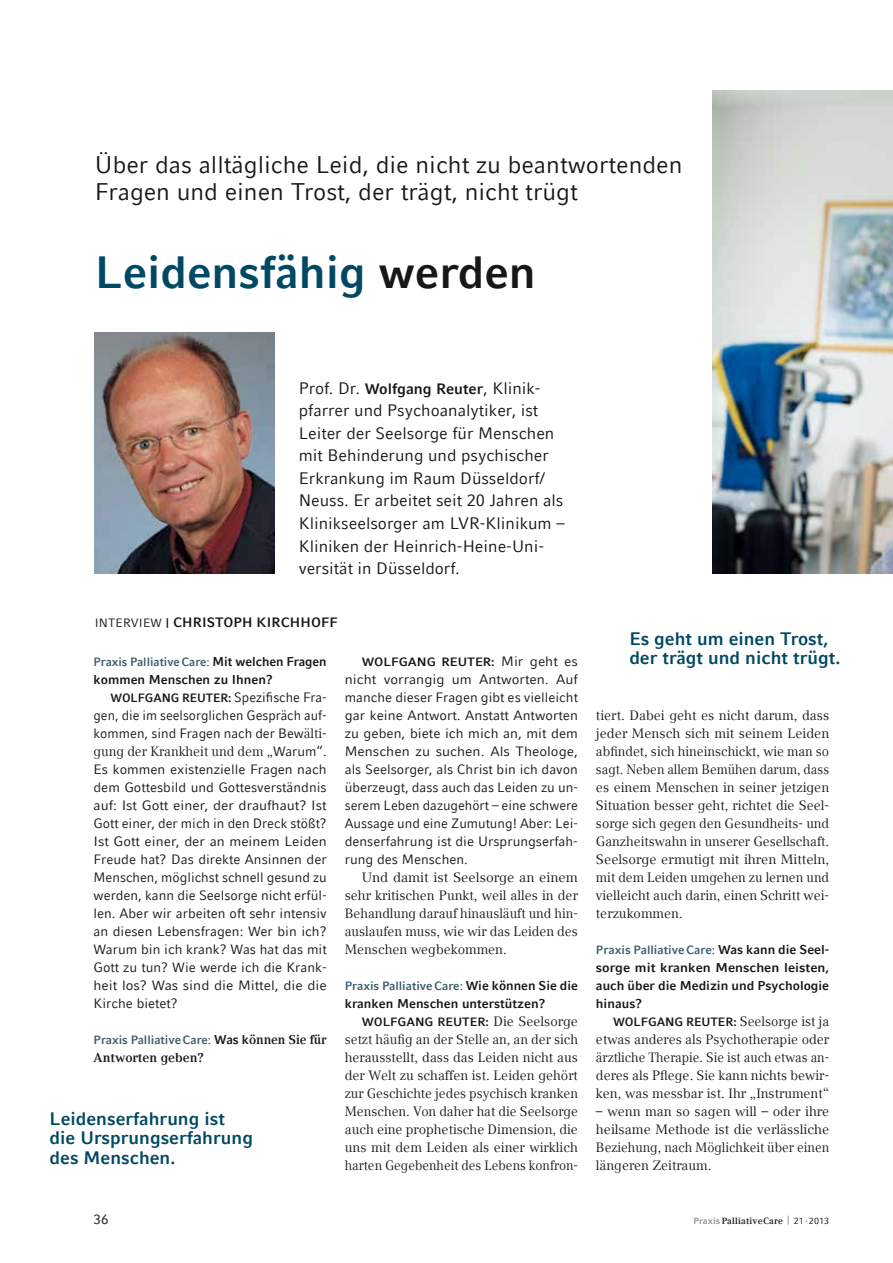
<style>
.page{position:relative;width:893px;height:1263px;background:#fff}
.page>*{position:absolute;margin:0;border:0;box-sizing:border-box;transform-origin:0 0}
.t1{font:700 45px "Compatil Fact LT Com";color:#004863}
.t2{font:24px/27px "Compatil Fact LT Com";color:#181716}
.t3{font:700 18px/19.5px "Compatil Fact LT Com";color:#004863}
.t4{font:16.5px/22.5px "Compatil Fact LT Com";color:#181716}
.t5{font:13.5px/18px "Compatil Text LT Com";color:#181716;text-align:justify}
.t6{font:13.5px/18px "Compatil Fact LT Com";color:#181716;text-align:justify}
.t7{font:13.5px/18px "Compatil Fact LT Com";color:#181716;text-align:justify;scale:1.04 1}
.t8{font:13.5px/18px "Compatil Text LT Com";color:#181716;text-align:justify;scale:1.04 1}
.t9{font:13.5px/18px "Compatil Fact LT Com";color:#181716;scale:.96 1}
.t10{font:700 13.5px "Compatil Fact LT Com";letter-spacing:.01em;color:#181716}
.t11{font:700 12.75px/18px "Compatil Fact LT Com";color:#181716;text-align:justify;scale:1.04 1}
.t12{font:700 12.75px "Compatil Fact LT Com";color:#181716}
.t13{font:700 12.75px "Compatil Text LT Com";color:#181716}
.t14{font:700 12px "Compatil Fact LT Com";color:#3d5d6a}
.t15{font:700 12px "Compatil Fact LT Com";color:#181716}
.t16{font:700 12px "Compatil Fact LT Com";color:#181716;scale:1.04 1}
.t17{font:700 9px "Compatil Text LT Com";letter-spacing:.03em;color:#181716}
.s1{color:#181716}
.s2{font-weight:700;font-size:15px}
.s3{font-weight:400;font-size:12px}
.s4{font-size:12px}
.s5{font-weight:400;color:#181716}
.s6{font-size:12.75px;color:#181716}
.s7{font-weight:400;font-size:13.5px}
.s8{font-family:"Compatil Text LT Com"}
.s9{font-family:"Compatil Fact LT Com"}
.s10{font-family:"Compatil Text LT Com";font-size:12.75px;color:#181716}
.s11{font-family:"Compatil Text LT Com";font-weight:400;font-size:13.5px}
.s12{font-family:"Compatil Fact LT Com";color:#85978e}
.s13{font-family:"Compatil Fact LT Com";font-weight:400;font-size:11.25px;color:#85978e}
.s14{font-family:"Compatil Fact LT Com";font-weight:400}
</style>
<div class="page">
<img style="left:713px;top:90px;width:180px;height:483px">
<img style="left:95px;top:333px;width:180px;height:240px">
<h2 class="t2" style="left:95px;top:151px;width:589px">Über das alltägliche Leid, die nicht zu beantwortenden<br>Fragen und einen Trost, der trägt, nicht trügt</h2>
<h1 class="t1" style="left:95px;top:246px;width:442px">Leidensfähig <span class="s1">werden</span></h1>
<p class="t4" style="left:299px;top:377px;width:267px">Prof. Dr. <span class="s2">Wolfgang Reuter</span>, Klinik&shy;pfarrer und Psychoanalytiker, ist Leiter der Seelsorge für Menschen mit Behinderung und psychischer Erkrankung im Raum Düsseldorf/ Neuss. Er arbeitet seit 20 Jahren als Klinikseelsorger am LVR-Klinikum – Kliniken der Heinrich-Heine-Uni&shy;versität in Düsseldorf.</p>
<p class="t10" style="left:95px;top:614px;width:245px"><span class="s3">INTERVIEW</span> <span class="s4">|</span> CHRISTOPH KIRCHHOFF</p>
<p class="t14" style="left:94px;top:655px;width:235px">Praxis PalliativeCare<span class="s5">:</span> <span class="s6">Mit welchen Fragen</span></p>
<p class="t12" style="left:94px;top:672px;width:181px">kommen Menschen zu Ihnen?</p>
<p class="t15" style="left:111px;top:691px;width:218px">WOLFGANG REUTER: <span class="s7">Spezifische Fra-</span></p>
<p class="t9" style="left:94px;top:706px;width:244px">gen, die im seelsorglichen Gespräch auf&shy;kommen, sind Fragen nach der Bew<span class="s8">älti-</span></p>
<p class="t5" style="left:94px;top:742px;width:235px">gung der Krankheit und dem „<span class="s9">Warum“.</span></p>
<p class="t6" style="left:94px;top:760px;width:235px">Es kommen existenzielle Fragen nach dem Gottesbild und Gottesverständnis auf: Ist Gott einer, der draufhaut? Ist Gott einer, der mich in den Dreck stößt?<br>Ist Gott einer, der an meinem Leiden Freude hat? Das direkte Ansinnen der Menschen, möglichst schnell gesund zu werden, kann die Seelsorge nicht erfül&shy;len. Aber wir arbeiten oft sehr intensiv an diesen Lebensfragen: Wer bin ich?<br>Warum bin ich krank? Was hat das mit Gott zu tun? Wie werde ich die Krank&shy;heit los? Was sind die Mittel, die die Kirche bietet?</p>
<p class="t14" style="left:94px;top:1033px;width:235px">Praxis PalliativeCare<span class="s5">:</span> <span class="s6">Was k</span><span class="s10">önnen Sie für</span></p>
<p class="t13" style="left:94px;top:1050px;width:112px">Antworten geben?</p>
<h3 class="t3" style="left:50px;top:1109px;width:205px">Leidenserfahrung ist die Ursprungserfahrung des Menschen.</h3>
<p class="t16" style="left:362px;top:655px;width:209px">WOLFGANG REUTER: <span class="s7">Mir geht es</span></p>
<p class="t7" style="left:345px;top:670px;width:226px">nicht vorrangig um Antworten. Auf manche dieser Fragen gibt es vielleicht gar keine Antwort. Anstatt Antworten zu geben, biete ich mich an, mit dem Menschen zu suchen. Als Theologe, als Seelsorger, als Christ bin ich davon überzeugt, dass auch das Leiden zu un&shy;serem Leben dazugehört – eine schwere Aussage und eine Zumutung! Aber: Lei&shy;denserfahrung ist die Ursprungserfah&shy;rung des Menschen.</p>
<p class="t8" style="left:345px;top:868px;width:226px;text-indent:17px">Und damit ist Seelsorge an einem sehr kritischen Punkt, weil alles in der Behandlung darauf hinausläuft und hin&shy;auslaufen muss, wie wir das Leiden des Menschen wegbekommen.</p>
<p class="t14" style="left:345px;top:979px;width:235px">Praxis PalliativeCare<span class="s5">:</span> <span class="s6">Wie können Sie die</span></p>
<p class="t12" style="left:345px;top:996px;width:202px">kranken Menschen unterstützen?</p>
<p class="t15" style="left:362px;top:1015px;width:218px">WOLFGANG REUTER: <span class="s11">Die Seelsorge</span></p>
<p class="t5" style="left:345px;top:1030px;width:235px">setzt häufig an der Stelle an, an der sich herausstellt, dass das Leiden nicht aus der Welt zu schaffen ist. Leiden gehört zur Geschichte jedes psychisch kranken Menschen. Von daher hat die Seelsorge auch eine prophetische Dimension, die uns mit dem Leiden als einer wirklich harten Gegebenheit des Lebens konfron-</p>
<h3 class="t3" style="left:629px;top:629px;width:212px">Es geht um einen Trost, der trägt und nicht trügt.</h3>
<p class="t5" style="left:596px;top:706px;width:235px">tiert. Dabei geht es nicht darum, dass jeder Mensch sich mit seinem Leiden abfindet, sich hineinschickt, wie man so sagt. Neben allem Bemühen darum, dass es einem Menschen in seiner jetzigen Situation besser geht, richtet die Seel&shy;sorge sich gegen den Gesundheits- und Ganzheitswahn in unserer Gesellschaft.<br>Seelsorge ermutigt mit ihren Mitteln, mit dem Leiden umgehen zu lernen und vielleicht auch darin, einen Schritt wei&shy;terzukommen.</p>
<p class="t14" style="left:596px;top:943px;width:235px">Praxis PalliativeCare<span class="s5">:</span> <span class="s6">Was kann die Seel-</span></p>
<p class="t11" style="left:596px;top:959px;width:226px">sorge mit kranken Menschen leisten, auch über die Medizin und Psychologie hinaus?</p>
<p class="t15" style="left:613px;top:1015px;width:218px">WOLFGANG REUTER: <span class="s11">Seelsorge ist ja</span></p>
<p class="t5" style="left:596px;top:1030px;width:235px">etwas anderes als Psychotherapie oder ärztliche Therapie. Sie ist auch etwas an&shy;deres als Pflege. Sie kann nichts bewir&shy;ken, was messbar ist. Ihr „Instrument“</p>
<p class="t5" style="left:596px;top:1102px;width:235px">– wenn man so sagen will – oder ihre heilsame Methode ist die verlässliche Beziehung, nach Möglichkeit über einen längeren Zeitraum.</p>
<p class="t6" style="left:94px;top:1210px;width:17px">36</p>
<p class="t17" style="left:693px;top:1216px;width:137px"><span class="s12">Praxis</span> PalliativeCare <span class="s13">|</span> <span class="s14">21 · 2013</span></p>
</div>
